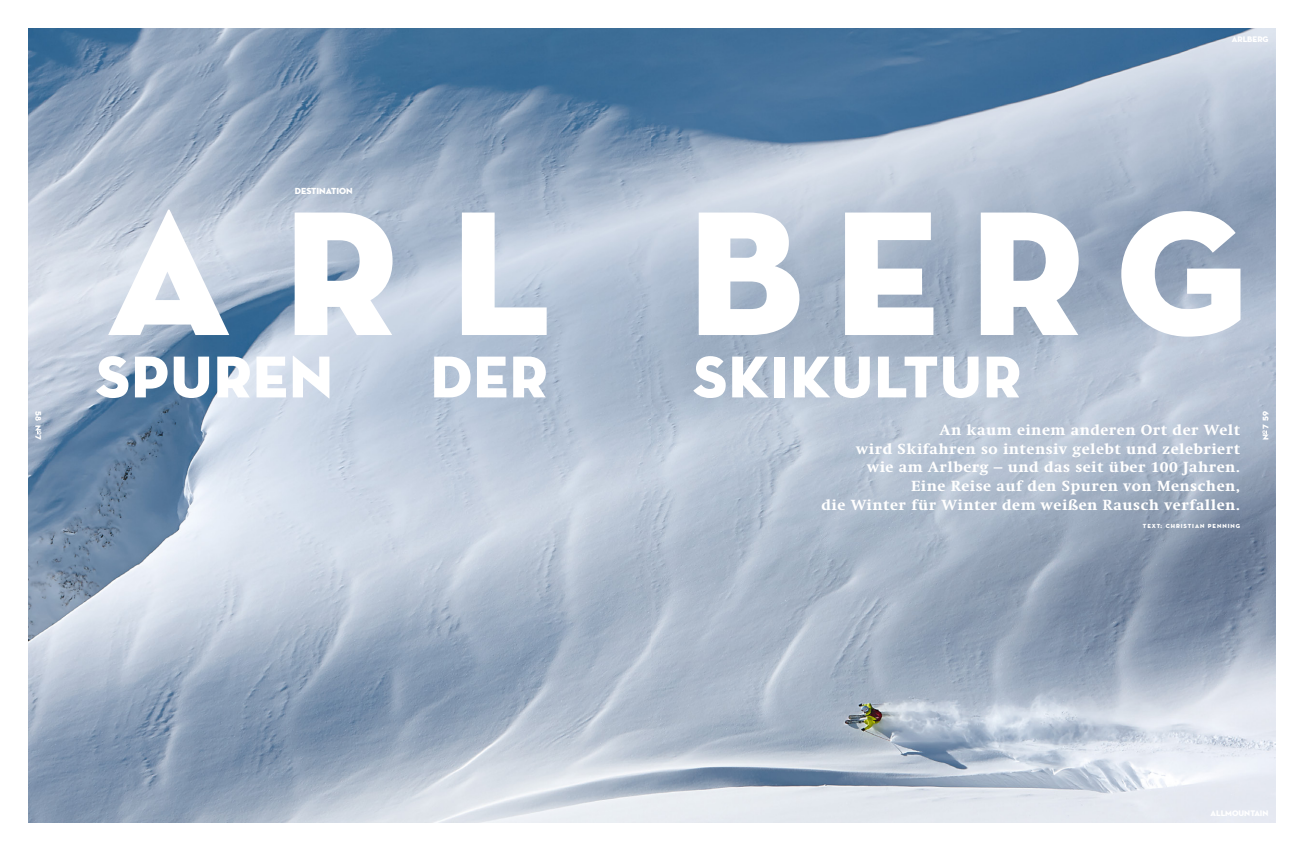
<style>
.page{position:relative;width:1304px;height:851px;background:#fff}
.page>*{position:absolute;margin:0;border:0;box-sizing:border-box;transform-origin:0 0}
.t1{font:180px "Neutraface Display Titling";letter-spacing:.185em;color:#fff}
.t2{font:60px "Neutraface Display Titling";letter-spacing:.025em;color:#fff}
.t3{font:800 15px/18.7px "Swift LT Pro";letter-spacing:.03em;color:#fff;text-align:right}
.t4{font:9px "Neutraface Display Titling";color:#fff}
.t5{font:8.2px "Neutraface Display Titling";color:#fff}
.t6{font:6px "Neutraface Display Titling";letter-spacing:.16em;color:#fff}
</style>
<div class="page">
<img style="left:28px;top:28px;width:624px;height:794px">
<svg style="left:652px;top:28px;width:624px;height:795px;background:#a4b3c7"></svg>
<p class="t5" style="left:1232px;top:34px;width:38px">ARLBERG</p>
<p class="t5" style="left:43px;top:410px;width:31px;rotate:90deg">58 N<sup>O</sup> 7</p>
<p class="t4" style="left:295px;top:185px;width:59px">DESTINATION</p>
<h1 class="t1" style="left:107px;top:161px;width:1140px">ARL BERG</h1>
<h2 class="t2" style="left:96px;top:339px;width:239px">SPUREN</h2>
<h2 class="t2" style="left:431px;top:339px;width:118px">DER</h2>
<h2 class="t2" style="left:693px;top:339px;width:329px">SKIKULTUR</h2>
<p class="t3" style="left:821px;top:420px;width:420px">An kaum einem anderen Ort der Welt<br>wird Skifahren so intensiv gelebt und zelebriert<br>wie am Arlberg – und das seit über 100 Jahren.<br>Eine Reise auf den Spuren von Menschen,<br>die Winter für Winter dem weißen Rausch verfallen.</p>
<p class="t6" style="left:1143px;top:522px;width:99px">TEXT: CHRISTIAN PENNING</p>
<p class="t5" style="left:1261px;top:440px;width:31px;rotate:-90deg">N<sup>O</sup> 7 59</p>
<p class="t5" style="left:1210px;top:807px;width:60px">ALLMOUNTAIN</p>
</div>
